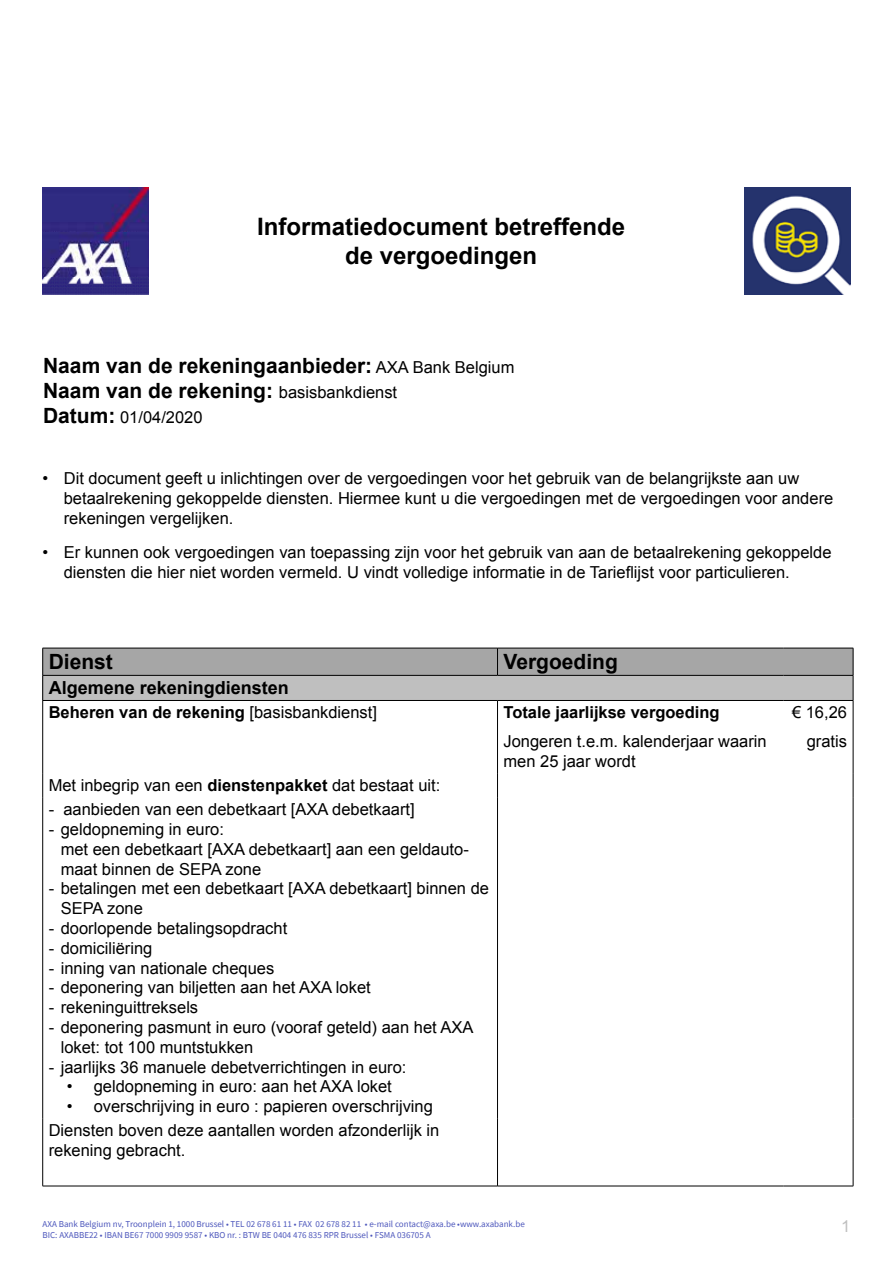
<style>
.page{position:relative;width:893px;height:1263px;background:#fff}
.page>*{position:absolute;margin:0;border:0;box-sizing:border-box;transform-origin:0 0}
.t1{font:700 24px/28.8px "Arial";color:#000;text-align:center}
.t2{font:700 21px/25.2px "Arial";color:#000}
.t3{font:700 18px "Arial";color:#000}
.t4{font:16.5px/19.8px "Arial";color:#000}
.t5{font:700 16.5px "Arial";color:#000}
.t6{font:16.5px "Arial";color:#bfbfbf}
.t7{font:9px/10.8px "Source Sans Pro";color:#4d57bc}
.s1{font-weight:400;font-size:16.5px}
.s2{font-weight:700;font-size:21px}
.s3{font-weight:400}
.s4{font-weight:700}
</style>
<div class="page">
<img style="left:43px;top:188px;width:106px;height:106px">
<img style="left:744px;top:188px;width:106px;height:106px">
<svg style="left:42px;top:648px;width:812px;height:52px;background:#ababab"></svg>
<hr style="left:43px;top:700px;width:454px;height:1px;background:#000">
<hr style="left:42px;top:701px;width:1px;height:72px;background:#000">
<hr style="left:497px;top:700px;width:286px;height:1px;background:#000">
<hr style="left:497px;top:701px;width:1px;height:72px;background:#000">
<hr style="left:783px;top:700px;width:70px;height:1px;background:#000">
<hr style="left:853px;top:701px;width:1px;height:72px;background:#000">
<svg style="left:42px;top:773px;width:1px;height:24px"></svg>
<svg style="left:497px;top:773px;width:1px;height:24px"></svg>
<svg style="left:853px;top:773px;width:1px;height:24px"></svg>
<hr style="left:42px;top:797px;width:1px;height:321px;background:#000">
<hr style="left:497px;top:797px;width:1px;height:321px;background:#000">
<hr style="left:853px;top:797px;width:1px;height:321px;background:#000">
<hr style="left:42px;top:1118px;width:1px;height:44px;background:#000">
<hr style="left:497px;top:1118px;width:1px;height:44px;background:#000">
<hr style="left:853px;top:1118px;width:1px;height:44px;background:#000">
<svg style="left:42px;top:1162px;width:1px;height:24px"></svg>
<svg style="left:497px;top:1162px;width:1px;height:24px"></svg>
<svg style="left:853px;top:1162px;width:1px;height:24px"></svg>
<hr style="left:43px;top:1186px;width:454px;height:1px;background:#000">
<hr style="left:497px;top:1186px;width:286px;height:1px;background:#000">
<hr style="left:783px;top:1186px;width:70px;height:1px;background:#000">
<h1 class="t1" style="left:257px;top:213px;width:370px">Informatiedocument betreffende de vergoedingen</h1>
<p class="t2" style="left:43px;top:353px;width:473px">Naam van de rekeningaanbieder: <span class="s1">AXA Bank Belgium<br></span>Naam van de rekening: <span class="s1">basisbankdienst</span></p>
<p class="t4" style="left:43px;top:407px;width:161px"><span class="s2">Datum:</span> 01/04/2020</p>
<p class="t4" style="left:64px;top:468px;width:771px;text-indent:-21px">• Dit document geeft u inlichtingen over de vergoedingen voor het gebruik van de belangrijkste aan uw betaalrekening gekoppelde diensten. Hiermee kunt u die vergoedingen met de vergoedingen voor andere rekeningen vergelijken.</p>
<p class="t4" style="left:64px;top:543px;width:769px;text-indent:-21px">• Er kunnen ook vergoedingen van toepassing zijn voor het gebruik van aan de betaalrekening gekoppelde diensten die hier niet worden vermeld. U vindt volledige informatie in de Tarieflijst voor particulieren.</p>
<p class="t2" style="left:49px;top:650px;width:66px">Dienst</p>
<p class="t2" style="left:503px;top:650px;width:116px">Vergoeding</p>
<p class="t3" style="left:49px;top:676px;width:242px">Algemene rekeningdiensten</p>
<p class="t5" style="left:49px;top:702px;width:330px">Beheren van de rekening <span class="s3">[basisbankdienst]</span></p>
<p class="t5" style="left:503px;top:702px;width:218px">Totale jaarlijkse vergoeding</p>
<p class="t4" style="left:503px;top:732px;width:265px">Jongeren t.e.m. kalenderjaar waarin men 25 jaar wordt</p>
<p class="t4" style="left:49px;top:775px;width:393px">Met inbegrip van een <span class="s4">dienstenpakket</span> dat bestaat uit:</p>
<p class="t4" style="left:49px;top:799px;width:368px">- aanbieden van een debetkaart [AXA debetkaart]</p>
<p class="t4" style="left:61px;top:819px;width:410px;text-indent:-12px">- geldopneming in euro:<br>met een debetkaart [AXA debetkaart] aan een geldauto&shy;maat binnen de SEPA zone</p>
<p class="t4" style="left:61px;top:879px;width:430px;text-indent:-12px">- betalingen met een debetkaart [AXA debetkaart] binnen de<br>SEPA zone</p>
<p class="t4" style="left:49px;top:918px;width:240px">- doorlopende betalingsopdracht</p>
<p class="t4" style="left:49px;top:938px;width:105px">- domiciliëring</p>
<p class="t4" style="left:49px;top:958px;width:227px">- inning van nationale cheques</p>
<p class="t4" style="left:49px;top:978px;width:324px">- deponering van biljetten aan het AXA loket</p>
<p class="t4" style="left:49px;top:997px;width:151px">- rekeninguittreksels</p>
<p class="t4" style="left:61px;top:1017px;width:414px;text-indent:-12px">- deponering pasmunt in euro (vooraf geteld) aan het AXA loket: tot 100 muntstukken</p>
<p class="t4" style="left:49px;top:1057px;width:359px">- jaarlijks 36 manuele debetverrichtingen in euro:</p>
<p class="t4" style="left:67px;top:1077px;width:327px">• geldopneming in euro: aan het AXA loket</p>
<p class="t4" style="left:49px;top:1094px;width:392px;line-height:24px;text-indent:18px">• overschrijving in euro : papieren overschrijving<br>Diensten boven deze aantallen worden afzonderlijk in</p>
<p class="t4" style="left:49px;top:1140px;width:138px">rekening gebracht.</p>
<p class="t7" style="left:43px;top:1219px;width:484px">AXA Bank Belgium nv, Troonplein 1, 1000 Brussel • TEL 02 678 61 11 • FAX 02 678 82 11 • e-mail contact@axa.be •www.axabank.be<br>BIC: AXABBE22 • IBAN BE67 7000 9909 9587 • KBO nr. : BTW BE 0404 476 835 RPR Brussel • FSMA 036705 A</p>
<p class="t4" style="left:792px;top:698px;width:57px;line-height:28.8px;text-align:right">€ 16,26 gratis</p>
<p class="t6" style="left:841px;top:1216px;width:11px">1</p>
</div>
